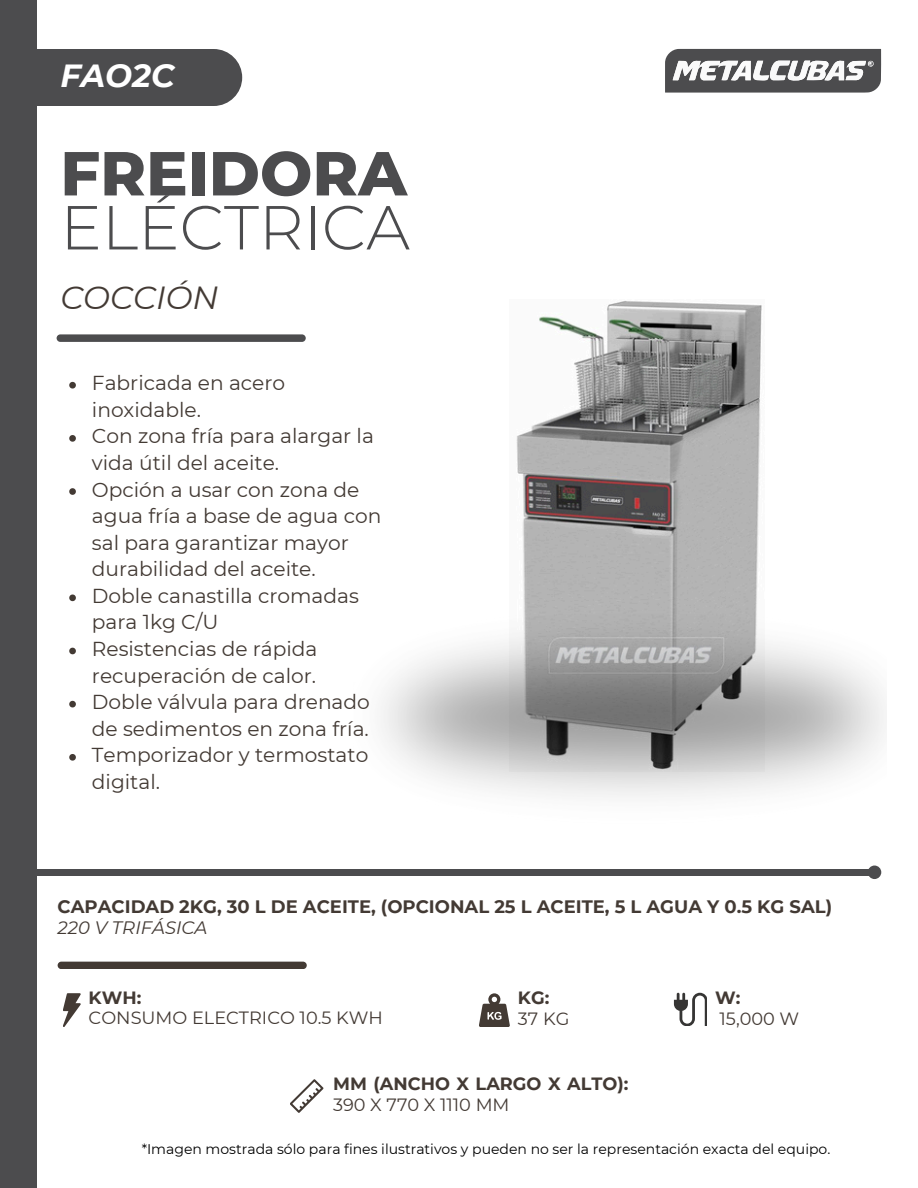
<style>
.page{position:relative;width:918px;height:1188px;background:#fff}
.page>*{position:absolute;margin:0;border:0;box-sizing:border-box;transform-origin:0 0}
.t1{font:300 62px/54px "Montserrat";color:#4c4c4e}
.t2{font:italic 32px "Montserrat";color:#433a34}
.t3{font:italic 700 32px "Montserrat";color:#fff}
.t4{font:20.2px/26.6px "Montserrat";color:#433a34}
.t5{font:700 18px/21px "Montserrat";color:#433a34}
.t6{font:17.8px/20.6px "Montserrat";color:#433a34}
.t7{font:700 17.8px/20.6px "Montserrat";color:#433a34}
.t8{font:14px "Montserrat";color:#000}
.s1{font-weight:800}
.s2{font-weight:400;font-style:italic}
.s3{font-weight:700}
.s4{font-weight:400}
</style>
<div class="page">
<div style="left:28px;top:869px;width:847px;height:6px;background:#4c4c4e"></div>
<div style="left:868px;top:866px;width:13px;height:13px;background:#4c4c4e;border-radius:50%"></div>
<div style="left:37px;top:49px;width:205px;height:57px;background:#4c4c4e"></div>
<div style="left:0;top:0;width:37px;height:1188px;background:#4c4c4e"></div>
<div style="left:57px;top:334px;width:249px;height:8px;background:#4c4c4e;border-radius:4px"></div>
<svg style="left:665px;top:49px;width:216px;height:44px"></svg>
<div style="left:58px;top:962px;width:249px;height:7px;background:#433a34;border-radius:4px"></div>
<svg style="left:290px;top:1079px;width:33px;height:34px"></svg>
<svg style="left:63px;top:993px;width:18px;height:34px"></svg>
<svg style="left:479px;top:993px;width:31px;height:34px"></svg>
<img style="left:516px;top:301px;width:246px;height:276px">
<img style="left:380px;top:577px;width:506px;height:220px">
<svg style="left:69px;top:382px;width:7px;height:7px"></svg>
<svg style="left:69px;top:435px;width:7px;height:7px"></svg>
<svg style="left:69px;top:488px;width:7px;height:7px"></svg>
<svg style="left:69px;top:595px;width:7px;height:6px"></svg>
<svg style="left:69px;top:648px;width:7px;height:6px"></svg>
<svg style="left:69px;top:701px;width:7px;height:6px"></svg>
<svg style="left:69px;top:754px;width:7px;height:7px"></svg>
<svg style="left:674px;top:993px;width:33px;height:33px"></svg>
<h5 class="t3" style="left:60px;top:56px;width:116px">FAO2C</h5>
<h5 class="t1" style="left:60px;top:146px;width:351px"><span class="s1">FREIDORA<br></span>ELÉCTRICA</h5>
<p class="t2" style="left:60px;top:278px;width:160px">COCCIÓN</p>
<h1 class="t4" style="left:92px;top:370px;width:195px">Fabricada en acero inoxidable.</h1>
<h3 class="t4" style="left:92px;top:423px;width:283px">Con zona fría para alargar la vida útil del aceite.</h3>
<p class="t4" style="left:92px;top:476px;width:291px">Opción a usar con zona de agua fría a base de agua con sal para garantizar mayor durabilidad del aceite.</p>
<p class="t4" style="left:92px;top:582px;width:268px">Doble canastilla cromadas para 1kg C/U</p>
<p class="t4" style="left:92px;top:635px;width:227px">Resistencias de rápida recuperación de calor.</p>
<p class="t4" style="left:92px;top:689px;width:279px">Doble válvula para drenado de sedimentos en zona fría.</p>
<p class="t4" style="left:92px;top:742px;width:278px">Temporizador y termostato digital.</p>
<p class="t5" style="left:58px;top:896px;width:776px">CAPACIDAD 2KG, 30 L DE ACEITE, (OPCIONAL 25 L ACEITE, 5 L AGUA Y 0.5 KG SAL)<br><span class="s2">220 V TRIFÁSICA</span></p>
<p class="t6" style="left:89px;top:987px;width:296px"><span class="s3">KWH:<br></span>CONSUMO ELECTRICO 10.5 KWH</p>
<p class="t6" style="left:518px;top:987px;width:53px"><span class="s3">KG:<br></span>37 KG</p>
<p class="t7" style="left:333px;top:1074px;width:297px">MM (ANCHO X LARGO X ALTO):<br><span class="s4">390 X 770 X 1110 MM</span></p>
<p class="t6" style="left:715px;top:988px;width:86px"><span class="s3">W:<br></span>15,000 W</p>
<h5 class="t8" style="left:142px;top:1140px;width:690px">*Imagen mostrada sólo para fines ilustrativos y pueden no ser la representación exacta del equipo.</h5>
</div>
